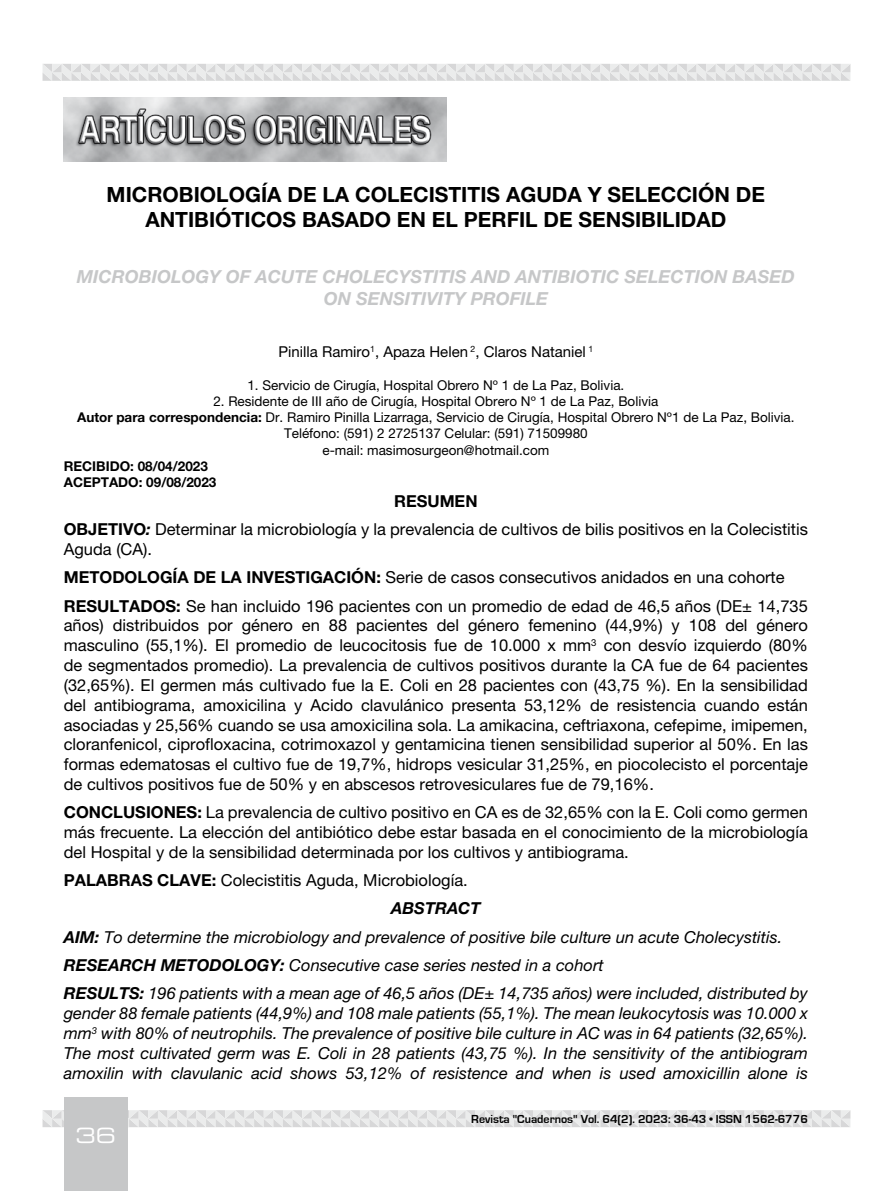
<style>
.page{position:relative;width:893px;height:1191px;background:#fff}
.page>*{position:absolute;margin:0;border:0;box-sizing:border-box;transform-origin:0 0}
.t1{font:700 21px/25.2px "Helvetica Neue LT Std";color:#000;text-align:center}
.t2{font:21px "Eurostile LT Std Ex 2";color:#fff}
.t3{font:italic 700 18px/21.6px "Helvetica Neue LT Std";color:#c6c7c8;text-align:center}
.t4{font:16.5px/19.8px "Helvetica Neue LT Std";color:#000;text-align:justify}
.t5{font:italic 16.5px/19.8px "Helvetica Neue LT Std";color:#000;text-align:justify}
.t6{font:italic 700 16.5px "Helvetica Neue LT Std";color:#000}
.t7{font:15px "Helvetica Neue LT Std";color:#000}
.t8{font:13.5px/16.2px "Helvetica Neue LT Std";color:#000;text-align:center}
.t9{font:700 13.5px/16.2px "Helvetica Neue LT Std";color:#000}
.t10{font:700 12px "Eurostile";color:#000}
.s1{font-weight:700}
.s2{font-weight:700;font-style:italic}
</style>
<div class="page">
<svg style="left:43px;top:64px;width:807px;height:17px;background:#e2e3e3"></svg>
<svg style="left:43px;top:1110px;width:807px;height:17px;background:#e2e3e3"></svg>
<div style="left:64px;top:1097px;width:64px;height:94px;background:#c6c7c8"></div>
<img style="left:64px;top:98px;width:382px;height:64px">
<p class="t1" style="left:107px;top:182px;width:660px">MICROBIOLOGÍA DE LA COLECISTITIS AGUDA Y SELECCIÓN DE<br>ANTIBIÓTICOS BASADO EN EL PERFIL DE SENSIBILIDAD</p>
<p class="t3" style="left:77px;top:265px;width:720px">MICROBIOLOGY OF ACUTE CHOLECYSTITIS AND ANTIBIOTIC SELECTION BASED<br>ON SENSITIVITY PROFILE</p>
<p class="t7" style="left:278px;top:342px;width:316px">Pinilla Ramiro<sup>1</sup>, Apaza Helen <sup>2</sup>, Claros Nataniel <sup>1</sup></p>
<p class="t8" style="left:247px;top:377px;width:378px">1. Servicio de Cirugía, Hospital Obrero Nº 1 de La Paz, Bolivia.</p>
<p class="t8" style="left:77px;top:393px;width:719px">2. Residente de III año de Cirugía, Hospital Obrero Nº 1 de La Paz, Bolivia<br><span class="s1">Autor para correspondencia:</span> Dr. Ramiro Pinilla Lizarraga, Servicio de Cirugía, Hospital Obrero Nº1 de La Paz, Bolivia.<br>Teléfono: (591) 2 2725137 Celular: (591) 71509980<br>e-mail: masimosurgeon@hotmail.com</p>
<p class="t9" style="left:64px;top:458px;width:154px">RECIBIDO: 08/04/2023<br>ACEPTADO: 09/08/2023</p>
<p class="t4" style="left:64px;top:486px;width:746px;line-height:28.3px;text-align:center"><span class="s1">RESUMEN<br>OBJETIVO</span><span class="s2">:</span> Determinar la microbiología y la prevalencia de cultivos de bilis positivos en la Colecistitis</p>
<p class="t4" style="left:64px;top:535px;width:746px;line-height:28.3px;text-align:left">Aguda (CA).<br><span class="s1">METODOLOGÍA DE LA INVESTIGACIÓN:</span> Serie de casos consecutivos anidados en una cohorte<br><span class="s1">RESULTADOS:</span> Se han incluido 196 pacientes con un promedio de edad de 46,5 años (DE± 14,735</p>
<p class="t4" style="left:64px;top:615px;width:746px">años) distribuidos por género en 88 pacientes del género femenino (44,9%) y 108 del género masculino (55,1%). El promedio de leucocitosis fue de 10.000 x mm<sup>3</sup> con desvío izquierdo (80% de segmentados promedio). La prevalencia de cultivos positivos durante la CA fue de 64 pacientes (32,65%). El germen más cultivado fue la E. Coli en 28 pacientes con (43,75 %). En la sensibilidad del antibiograma, amoxicilina y Acido clavulánico presenta 53,12% de resistencia cuando están asociadas y 25,56% cuando se usa amoxicilina sola. La amikacina, ceftriaxona, cefepime, imipemen, cloranfenicol, ciprofloxacina, cotrimoxazol y gentamicina tienen sensibilidad superior al 50%. En las formas edematosas el cultivo fue de 19,7%, hidrops vesicular 31,25%, en piocolecisto el porcentaje de cultivos positivos fue de 50% y en abscesos retrovesiculares fue de 79,16%.</p>
<p class="t4" style="left:64px;top:802px;width:746px"><span class="s1">CONCLUSIONES:</span> La prevalencia de cultivo positivo en CA es de 32,65% con la E. Coli como germen más frecuente. La elección del antibiótico debe estar basada en el conocimiento de la microbiología del Hospital y de la sensibilidad determinada por los cultivos y antibiograma.</p>
<p class="t4" style="left:64px;top:870px;width:405px"><span class="s1">PALABRAS CLAVE:</span> Colecistitis Aguda, Microbiología.</p>
<p class="t6" style="left:391px;top:898px;width:91px">ABSTRACT</p>
<p class="t5" style="left:64px;top:926px;width:720px"><span class="s1">AIM:</span> To determine the microbiology and prevalence of positive bile culture un acute Cholecystitis.</p>
<p class="t5" style="left:64px;top:955px;width:541px"><span class="s1">RESEARCH METODOLOGY:</span> Consecutive case series nested in a cohort</p>
<p class="t5" style="left:64px;top:983px;width:746px"><span class="s1">RESULTS:</span> 196 patients with a mean age of 46,5 años (DE± 14,735 años) were included, distributed by</p>
<p class="t5" style="left:64px;top:1003px;width:746px">gender 88 female patients (44,9%) and 108 male patients (55,1%). The mean leukocytosis was 10.000 x mm<sup>3</sup> with 80% of neutrophils. The prevalence of positive bile culture in AC was in 64 patients (32,65%).<br>The most cultivated germ was E. Coli in 28 patients (43,75 %). In the sensitivity of the antibiogram amoxilin with clavulanic acid shows 53,12% of resistence and when is used amoxicillin alone is</p>
<p class="t2" style="left:75px;top:1121px;width:42px">36</p>
<p class="t10" style="left:471px;top:1112px;width:338px">Revista "Cuadernos" Vol. 64(2). 2023: 36-43 • ISSN 1562-6776</p>
</div>
